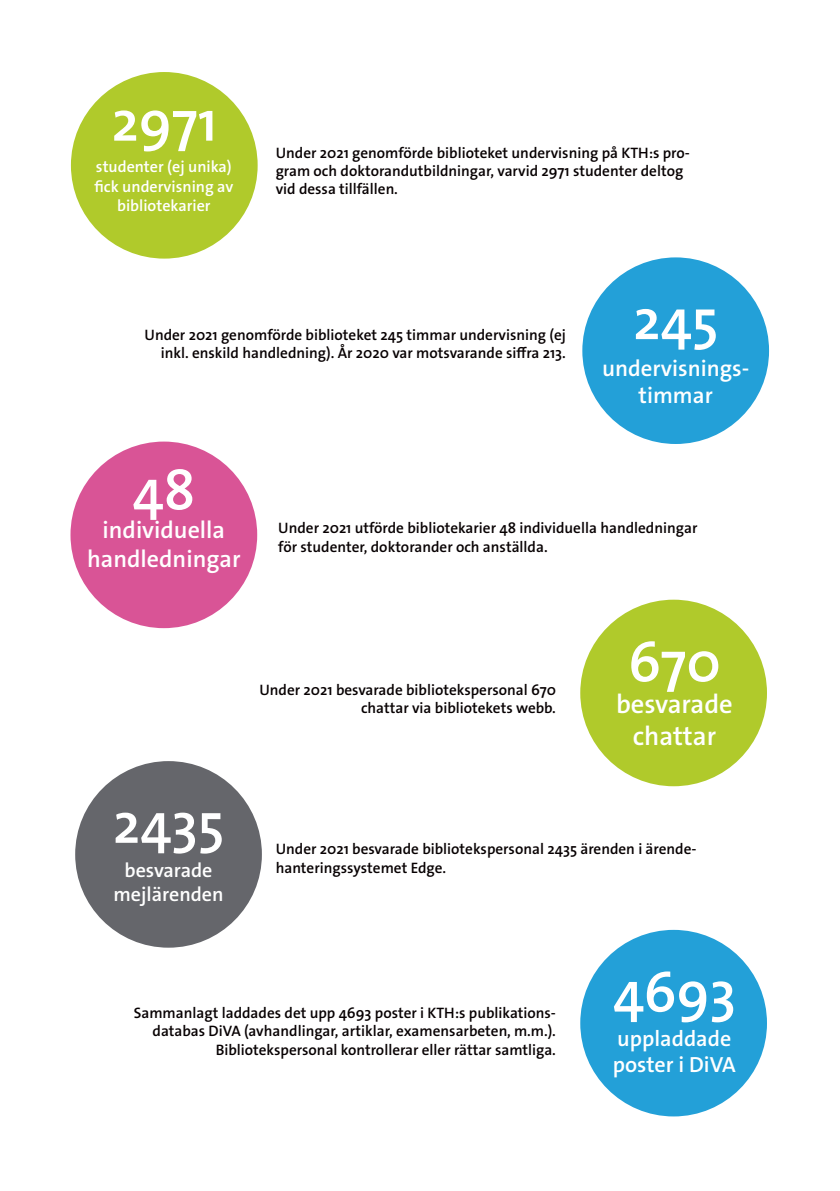
<style>
.page{position:relative;width:840px;height:1191px;background:#fff}
.page>*{position:absolute;margin:0;border:0;box-sizing:border-box;transform-origin:0 0}
.t1{font:600 57px "The Sans Os F";color:#fff}
.t2{font:600 26.6px "The Sans Os F";color:#fff}
.t3{font:600 24px "The Sans Os F";color:#fff}
.t4{font:600 22.8px "The Sans Os F";color:#fff}
.t5{font:600 22px "The Sans Os F";color:#fff}
.t6{font:600 20px "The Sans Os F";color:#fff}
.t7{font:600 16px/19.2px "The Sans Os F";color:#fff;text-align:center}
.t8{font:600 15.2px/18.2px "The Sans Os F";color:#070002;text-align:right}
</style>
<div class="page">
<div style="left:580px;top:599px;width:186px;height:187px;background:#b0ca2b;border-radius:50%"></div>
<div style="left:75px;top:761px;width:187px;height:186px;background:#65666b;border-radius:50%"></div>
<div style="left:71px;top:72px;width:186px;height:187px;background:#b0ca2b;border-radius:50%"></div>
<div style="left:70px;top:441px;width:187px;height:187px;background:#d95496;border-radius:50%"></div>
<div style="left:582px;top:257px;width:186px;height:187px;background:#23a0d8;border-radius:50%"></div>
<div style="left:580px;top:930px;width:186px;height:186px;background:#23a0d8;border-radius:50%"></div>
<p class="t1" style="left:111px;top:85px;width:107px">2971</p>
<p class="t7" style="left:94px;top:157px;width:140px">studenter (ej unika) fick undervisning av bibliotekarier</p>
<p class="t8" style="left:275px;top:144px;width:415px;text-align:left">Under 2021 genomförde biblioteket undervisning på KTH:s pro&shy;gram och doktorandutbildningar, varvid 2971 studenter deltog vid dessa tillfällen.</p>
<p class="t8" style="left:144px;top:326px;width:422px">Under 2021 genomförde biblioteket 245 timmar undervisning (ej inkl. enskild handledning). År 2020 var motsvarande siffra 213.</p>
<p class="t1" style="left:632px;top:283px;width:87px">245</p>
<p class="t4" style="left:601px;top:353px;width:149px">undervisnings-</p>
<p class="t4" style="left:638px;top:381px;width:76px">timmar</p>
<p class="t1" style="left:132px;top:453px;width:64px">48</p>
<p class="t3" style="left:102px;top:515px;width:124px">individuella</p>
<p class="t3" style="left:87px;top:543px;width:155px">handledningar</p>
<p class="t8" style="left:278px;top:519px;width:420px;text-align:left">Under 2021 utförde bibliotekarier 48 individuella handledningar för studenter, doktorander och anställda.</p>
<p class="t1" style="left:113px;top:787px;width:113px">2435</p>
<p class="t6" style="left:124px;top:857px;width:89px">besvarade</p>
<p class="t6" style="left:113px;top:881px;width:112px">mejlärenden</p>
<p class="t8" style="left:259px;top:681px;width:298px">Under 2021 besvarade bibliotekspersonal 670 chattar via bibliotekets webb.</p>
<p class="t1" style="left:627px;top:625px;width:95px">670</p>
<p class="t2" style="left:615px;top:687px;width:118px">besvarade</p>
<p class="t2" style="left:632px;top:719px;width:85px">chattar</p>
<p class="t8" style="left:275px;top:840px;width:422px;text-align:left">Under 2021 besvarade bibliotekspersonal 2435 ärenden i ärende&shy;hanteringssystemet Edge.</p>
<p class="t8" style="left:134px;top:1004px;width:423px">Sammanlagt laddades det upp 4693 poster i KTH:s publikations-</p>
<p class="t1" style="left:612px;top:955px;width:124px">4693</p>
<p class="t8" style="left:152px;top:1022px;width:404px">databas DiVA (avhandlingar, artiklar, examensarbeten, m.m.).<br>Bibliotekspersonal kontrollerar eller rättar samtliga.</p>
<p class="t5" style="left:617px;top:1024px;width:115px">uppladdade</p>
<p class="t5" style="left:612px;top:1050px;width:124px">poster i DiVA</p>
</div>
